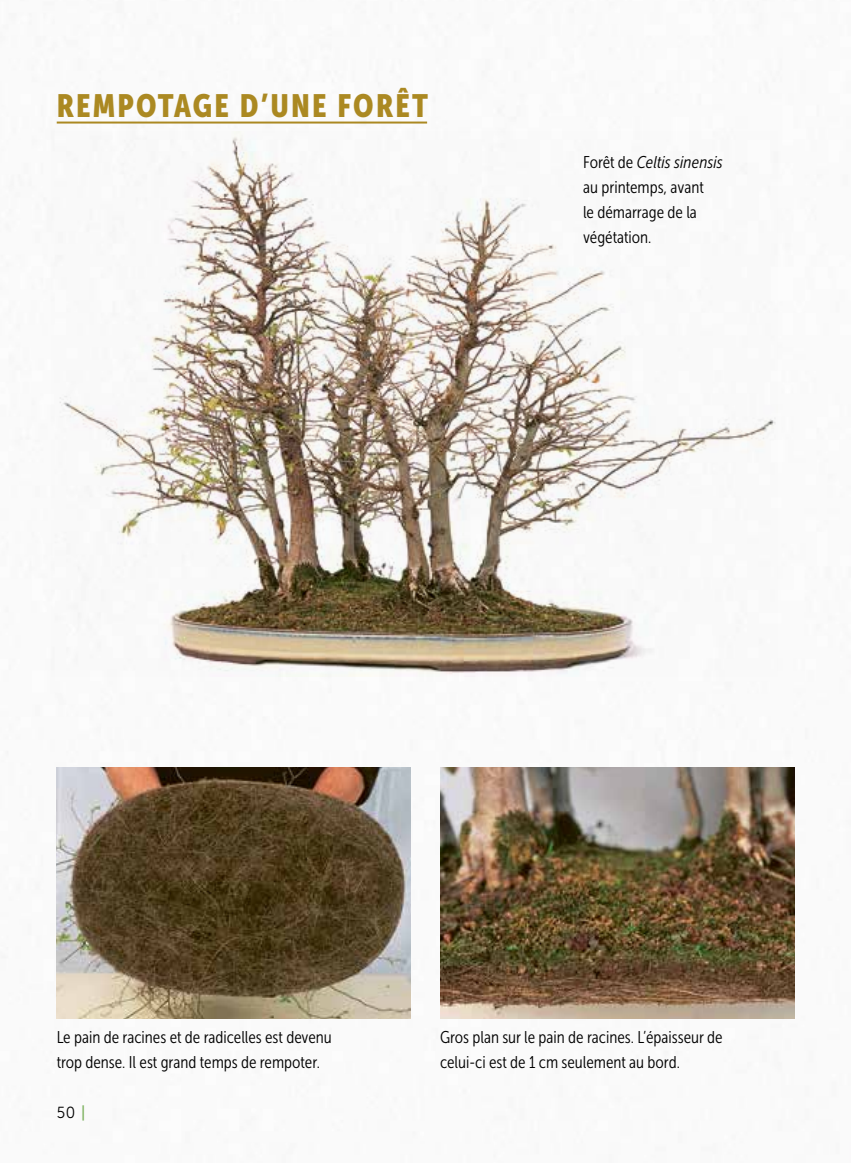
<style>
.page{position:relative;width:851px;height:1163px;background:#fff}
.page>*{position:absolute;margin:0;border:0;box-sizing:border-box;transform-origin:0 0}
.t1{font:32px "Museo Sans Cond 900";letter-spacing:.07em;color:#ab8922}
.t2{font:17px/25px "Museo Sans Cond 300";color:#000}
.t3{font:16px "Museo Sans 300";color:#000;scale:.95 1}
.s1{font-style:italic}
.s2{font-family:"Museo Sans 500";color:#77ae57}
</style>
<div class="page">
<img style="left:58px;top:132px;width:718px;height:545px">
<hr style="left:57px;top:121px;width:370px;height:2px;background:#ab8922">
<img style="left:440px;top:767px;width:354px;height:250px">
<img style="left:57px;top:767px;width:354px;height:250px">
<h1 class="t1" style="left:57px;top:87px;width:372px">REMPOTAGE D’UNE FORÊT</h1>
<p class="t2" style="left:583px;top:149px;width:141px">Forêt de <span class="s1">Celtis sinensis </span>au printemps, avant<br>le démarrage de la végétation.</p>
<p class="t2" style="left:57px;top:1024px;width:276px">Le pain de racines et de radicelles est devenu trop dense. Il est grand temps de rempoter.</p>
<p class="t3" style="left:57px;top:1103px;width:32px">50 <span class="s2">|</span></p>
<p class="t2" style="left:440px;top:1024px;width:284px">Gros plan sur le pain de racines. L’épaisseur de celui-ci est de 1 cm seulement au bord.</p>
</div>
